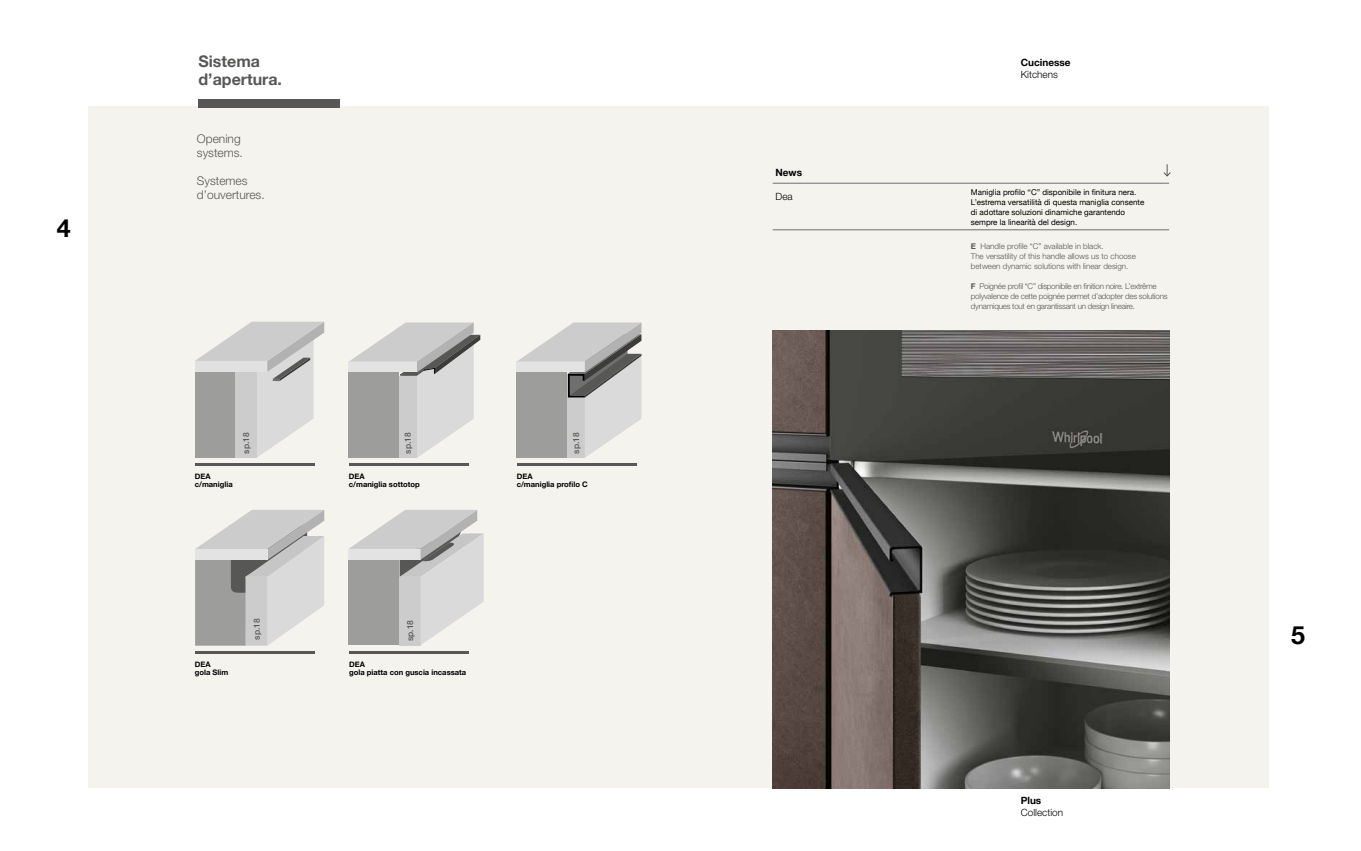
<style>
.page{position:relative;width:1361px;height:851px;background:#fff}
.page>*{position:absolute;margin:0;border:0;box-sizing:border-box;transform-origin:0 0}
.t1{font:700 25px "Helvetica Neue";color:#000}
.t2{font:700 16px/18px "Helvetica Neue";color:#575756}
.t3{font:300 12px/14px "Helvetica Neue LT Std";color:#575756}
.t4{font:300 10px "Helvetica Neue LT Std";color:#000}
.t5{font:700 10px "Helvetica Neue";color:#000}
.t6{font:500 8.5px "Helvetica Neue LT Std";color:#575756}
.t7{font:8px/10px "Helvetica Neue";color:#000}
.t8{font:300 8px/10px "Helvetica Neue LT Std";letter-spacing:-.03em;color:#575756}
.t9{font:300 8px/10px "Helvetica Neue LT Std";color:#575756}
.t10{font:700 7.6px/7.6px "Helvetica Neue";color:#000}
.s1{font-family:"Helvetica Neue";font-weight:700}
</style>
<div class="page">
<div style="left:88px;top:106px;width:1181px;height:682px;background:#f5f3ee"></div>
<img style="left:772px;top:330px;width:397px;height:458px">
<div style="left:198px;top:99px;width:142px;height:9px;background:#575756"></div>
<hr style="left:517px;top:463px;width:119px;height:3px;background:#575756">
<hr style="left:349px;top:463px;width:120px;height:3px;background:#575756">
<hr style="left:349px;top:651px;width:120px;height:2px;background:#575756">
<svg style="left:348px;top:510px;width:136px;height:135px"></svg>
<svg style="left:349px;top:322px;width:131px;height:136px"></svg>
<svg style="left:517px;top:322px;width:124px;height:136px"></svg>
<hr style="left:195px;top:651px;width:120px;height:2px;background:#575756">
<svg style="left:195px;top:510px;width:129px;height:135px"></svg>
<div style="left:195px;top:549px;width:72px;height:10px;background:#e3e3e3"></div>
<hr style="left:772px;top:229px;width:397px;height:1px;background:#706f6f">
<hr style="left:772px;top:183px;width:397px;height:1px;background:#706f6f">
<svg style="left:1163px;top:164px;width:8px;height:13px"></svg>
<hr style="left:195px;top:463px;width:120px;height:3px;background:#575756">
<svg style="left:195px;top:321px;width:129px;height:136px"></svg>
<div style="left:195px;top:372px;width:50px;height:86px;background:#9d9d9c"></div>
<div style="left:235px;top:371px;width:22px;height:86px;background:#cdcccc"></div>
<h1 class="t1" style="left:57px;top:208px;width:15px">4</h1>
<h2 class="t2" style="left:198px;top:52px;width:85px">Sistema d’apertura.</h2>
<h3 class="t3" style="left:197px;top:131px;width:47px">Opening systems.</h3>
<h3 class="t3" style="left:197px;top:173px;width:69px">Systemes d’ouvertures.</h3>
<p class="t10" style="left:195px;top:473px;width:39px">DEA c/maniglia</p>
<p class="t6" style="left:241px;top:454px;width:23px;rotate:-90deg">sp.18</p>
<p class="t10" style="left:195px;top:660px;width:35px">DEA<br>gola Slim</p>
<p class="t6" style="left:252px;top:639px;width:23px;rotate:-90deg">sp.18</p>
<p class="t6" style="left:403px;top:454px;width:23px;rotate:-90deg">sp.18</p>
<p class="t6" style="left:571px;top:454px;width:23px;rotate:-90deg">sp.18</p>
<p class="t10" style="left:349px;top:473px;width:72px">DEA<br>c/maniglia sottotop</p>
<p class="t10" style="left:517px;top:473px;width:73px">DEA<br>c/maniglia profilo C</p>
<p class="t6" style="left:405px;top:641px;width:23px;rotate:-90deg">sp.18</p>
<p class="t10" style="left:349px;top:660px;width:119px">DEA<br>gola piatta con guscia incassata</p>
<p class="t5" style="left:775px;top:164px;width:28px">News</p>
<p class="t4" style="left:775px;top:190px;width:19px">Dea</p>
<p class="t5" style="left:1020px;top:55px;width:51px">Cucinesse</p>
<p class="t4" style="left:1020px;top:69px;width:39px">Kitchens</p>
<p class="t7" style="left:971px;top:187px;width:175px">Maniglia profilo “C” disponibile in finitura nera.<br>L’estrema versatilità di questa maniglia consente di adottare soluzioni dinamiche garantendo sempre la linearità del design.</p>
<p class="t9" style="left:971px;top:241px;width:167px"><span class="s1">E</span> Handle profile “C” available in black.<br>The versatility of this handle allows us to choose between dynamic solutions with linear design.</p>
<p class="t8" style="left:971px;top:281px;width:198px"><span class="s1">F</span> Poignée profil “C” disponibile en finition noire. L’extrême polyvalence de cette poignée permet d’adopter des solutions dynamiques tout en garantissant un design lineaire.</p>
<p class="t5" style="left:1020px;top:792px;width:22px">Plus</p>
<p class="t4" style="left:1020px;top:806px;width:44px">Collection</p>
<h1 class="t1" style="left:1291px;top:615px;width:15px">5</h1>
</div>
